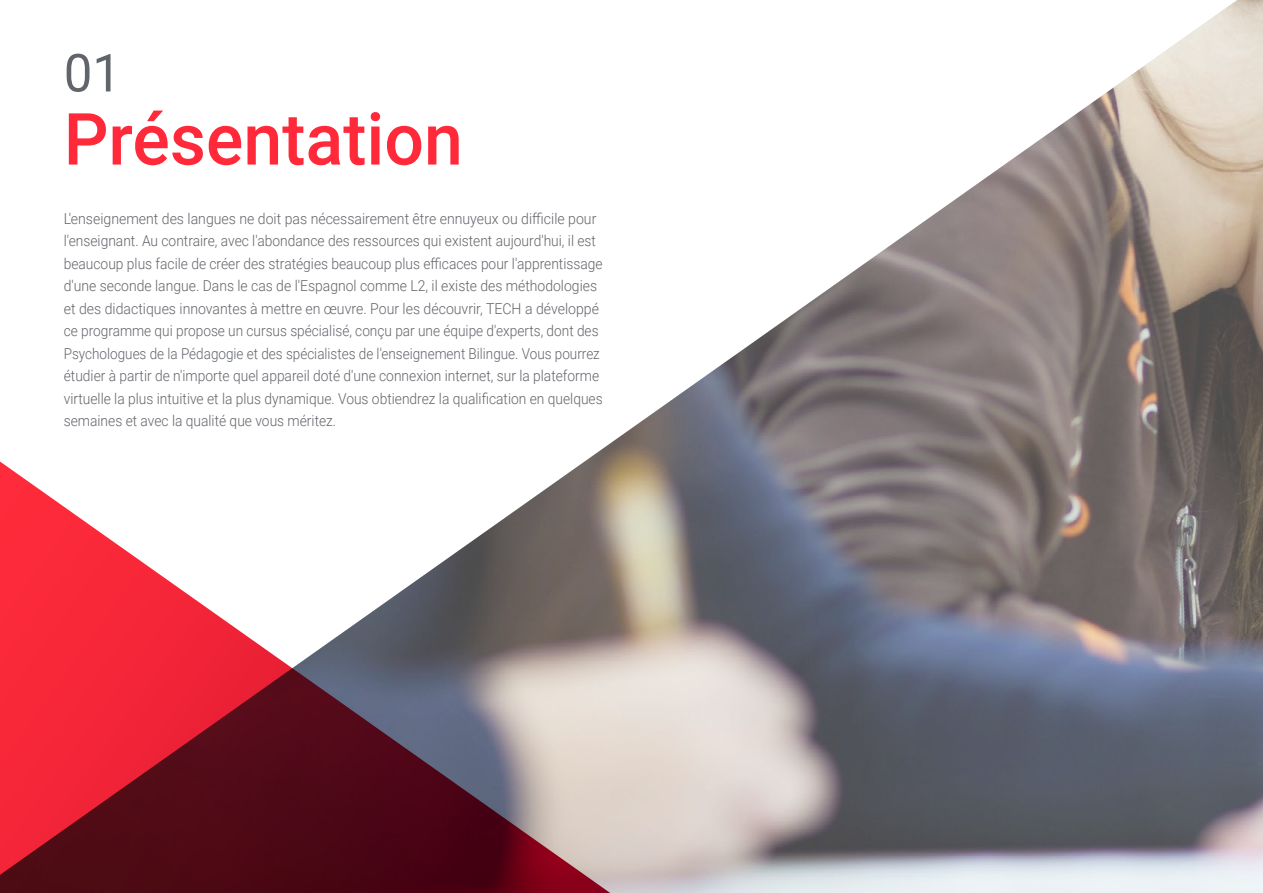
<style>
.page{position:relative;width:1263px;height:893px;background:#fff}
.page>*{position:absolute;margin:0;border:0;box-sizing:border-box;transform-origin:0 0}
.t1{font:500 72px "Roboto";color:#ff293a}
.t2{font:52.5px "Roboto";color:#61646a}
.t3{font:300 15px/22.5px "Roboto";color:#61646a;scale:.94 1}
</style>
<div class="page">
<img style="left:606px;top:0;width:657px;height:893px">
<svg style="left:0;top:446px;width:640px;height:447px"></svg>
<h2 class="t2" style="left:64px;top:36px;width:59px">01</h2>
<h1 class="t1" style="left:64px;top:89px;width:401px">Présentation</h1>
<p class="t3" style="left:64px;top:207px;width:575px">L'enseignement des langues ne doit pas nécessairement être ennuyeux ou difficile pour l'enseignant. Au contraire, avec l'abondance des ressources qui existent aujourd'hui, il est beaucoup plus facile de créer des stratégies beaucoup plus efficaces pour l'apprentissage d'une seconde langue. Dans le cas de l'Espagnol comme L2, il existe des méthodologies et des didactiques innovantes à mettre en œuvre. Pour les découvrir, TECH a développé ce programme qui propose un cursus spécialisé, conçu par une équipe d'experts, dont des Psychologues de la Pédagogie et des spécialistes de l'enseignement Bilingue. Vous pourrez étudier à partir de n'importe quel appareil doté d'une connexion internet, sur la plateforme virtuelle la plus intuitive et la plus dynamique. Vous obtiendrez la qualification en quelques semaines et avec la qualité que vous méritez.</p>
</div>
